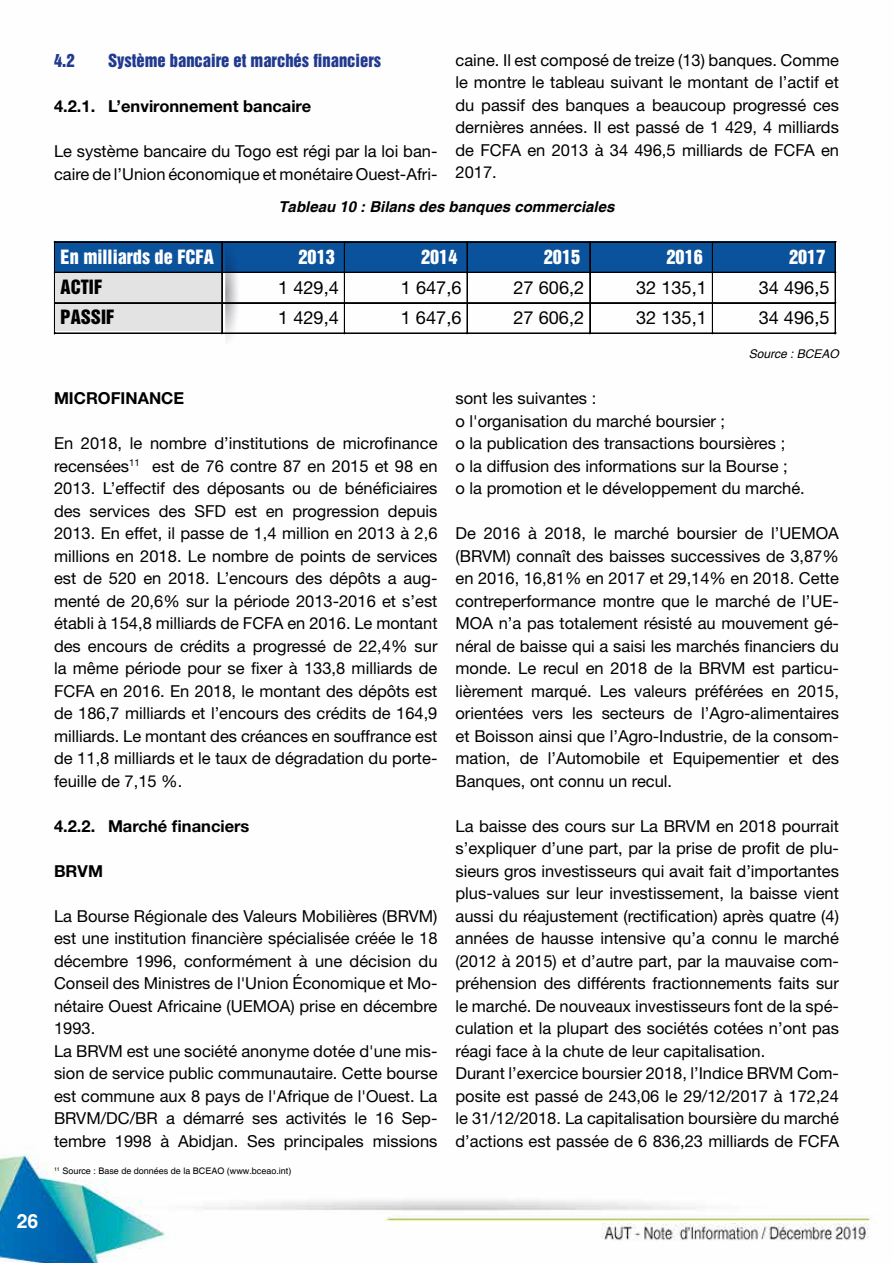
<style>
.page{position:relative;width:893px;height:1263px;background:#fff}
.page>*{position:absolute;margin:0;border:0;box-sizing:border-box;transform-origin:0 0}
.t1{font:700 19.5px "Helvetica";color:#fff}
.t2{font:18px "Helvetica Neue LT Std";color:#000}
.t3{font:18px "Helvetica Inserat";color:#fff}
.t4{font:18px "Helvetica Inserat";color:#000}
.t5{font:16.5px/22.5px "Helvetica Neue LT Std";color:#000}
.t6{font:700 16.5px "Helvetica Neue LT Std";color:#000}
.t7{font:16.5px "Helvetica Inserat";color:#213a8f}
.t8{font:italic 700 15px "Helvetica";color:#000}
.t9{font:italic 12px "Helvetica";color:#000}
.t10{font:9px "Helvetica";color:#000}
</style>
<div class="page">
<img style="left:0;top:241px;width:871px;height:1022px">
<div style="left:55px;top:264px;width:166px;height:67px;background:#e3e3e3"></div>
<div style="left:55px;top:242px;width:780px;height:30px;background:#0b529d"></div>
<hr style="left:55px;top:242px;width:167px;height:1px;background:#010203">
<hr style="left:222px;top:242px;width:122px;height:1px;background:#010203">
<hr style="left:345px;top:242px;width:122px;height:1px;background:#010203">
<hr style="left:468px;top:242px;width:122px;height:1px;background:#010203">
<hr style="left:590px;top:242px;width:122px;height:1px;background:#010203">
<hr style="left:713px;top:242px;width:122px;height:1px;background:#010203">
<svg style="left:54px;top:242px;width:1px;height:31px"></svg>
<hr style="left:55px;top:272px;width:167px;height:1px;background:#010203">
<hr style="left:222px;top:272px;width:122px;height:1px;background:#010203">
<svg style="left:344px;top:242px;width:1px;height:31px"></svg>
<hr style="left:345px;top:272px;width:122px;height:1px;background:#010203">
<svg style="left:467px;top:242px;width:1px;height:31px"></svg>
<hr style="left:468px;top:272px;width:122px;height:1px;background:#010203">
<svg style="left:589px;top:243px;width:2px;height:29px"></svg>
<hr style="left:590px;top:272px;width:122px;height:1px;background:#010203">
<svg style="left:712px;top:242px;width:1px;height:31px"></svg>
<hr style="left:713px;top:272px;width:122px;height:1px;background:#010203">
<svg style="left:835px;top:242px;width:1px;height:31px"></svg>
<hr style="left:54px;top:273px;width:1px;height:30px;background:#010203">
<hr style="left:344px;top:273px;width:1px;height:30px;background:#010203">
<hr style="left:467px;top:273px;width:1px;height:30px;background:#010203">
<hr style="left:590px;top:273px;width:1px;height:30px;background:#000">
<hr style="left:589px;top:273px;width:1px;height:30px;background:#010203">
<hr style="left:712px;top:273px;width:1px;height:30px;background:#010203">
<hr style="left:835px;top:273px;width:1px;height:30px;background:#010203">
<hr style="left:55px;top:303px;width:167px;height:1px;background:#000">
<hr style="left:55px;top:302px;width:167px;height:1px;background:#010203">
<hr style="left:222px;top:303px;width:122px;height:1px;background:#000">
<hr style="left:222px;top:302px;width:122px;height:1px;background:#010203">
<hr style="left:345px;top:303px;width:122px;height:1px;background:#000">
<hr style="left:345px;top:302px;width:122px;height:1px;background:#010203">
<hr style="left:468px;top:303px;width:122px;height:1px;background:#000">
<hr style="left:468px;top:302px;width:122px;height:1px;background:#010203">
<hr style="left:590px;top:303px;width:122px;height:1px;background:#000">
<hr style="left:590px;top:302px;width:122px;height:1px;background:#010203">
<hr style="left:713px;top:303px;width:122px;height:1px;background:#000">
<hr style="left:713px;top:302px;width:122px;height:1px;background:#010203">
<hr style="left:54px;top:303px;width:1px;height:30px;background:#010203">
<hr style="left:55px;top:333px;width:167px;height:1px;background:#010203">
<svg style="left:221px;top:241px;width:23px;height:103px"></svg>
<hr style="left:222px;top:333px;width:122px;height:1px;background:#010203">
<hr style="left:344px;top:303px;width:1px;height:30px;background:#010203">
<hr style="left:345px;top:333px;width:122px;height:1px;background:#010203">
<hr style="left:467px;top:303px;width:1px;height:30px;background:#010203">
<hr style="left:468px;top:333px;width:122px;height:1px;background:#010203">
<hr style="left:590px;top:303px;width:1px;height:30px;background:#000">
<hr style="left:589px;top:303px;width:1px;height:30px;background:#010203">
<hr style="left:590px;top:333px;width:122px;height:1px;background:#010203">
<hr style="left:712px;top:303px;width:1px;height:30px;background:#010203">
<hr style="left:713px;top:333px;width:122px;height:1px;background:#010203">
<hr style="left:835px;top:303px;width:1px;height:30px;background:#010203">
<p class="t1" style="left:17px;top:1209px;width:23px">26</p>
<p class="t7" style="left:54px;top:51px;width:22px">4.2</p>
<p class="t7" style="left:108px;top:51px;width:275px">Système bancaire et marchés financiers</p>
<p class="t6" style="left:54px;top:96px;width:259px">4.2.1. L’environnement bancaire</p>
<p class="t5" style="left:54px;top:140px;width:385px">Le système bancaire du Togo est régi par la loi ban&shy;caire de l’Union économique et monétaire Ouest-Afri-</p>
<p class="t5" style="left:455px;top:48px;width:385px;text-align:justify">caine. Il est composé de treize (13) banques. Comme le montre le tableau suivant le montant de l’actif et du passif des banques a beaucoup progressé ces dernières années. Il est passé de 1 429, 4 milliards de FCFA en 2013 à 34 496,5 milliards de FCFA en 2017.</p>
<p class="t8" style="left:278px;top:197px;width:337px">Tableau 10 : Bilans des banques commerciales</p>
<p class="t3" style="left:61px;top:246px;width:155px">En milliards de FCFA</p>
<p class="t3" style="left:298px;top:246px;width:38px">2013</p>
<p class="t3" style="left:421px;top:246px;width:38px">2014</p>
<p class="t3" style="left:544px;top:246px;width:38px">2015</p>
<p class="t3" style="left:666px;top:246px;width:38px">2016</p>
<p class="t3" style="left:789px;top:246px;width:38px">2017</p>
<p class="t4" style="left:61px;top:276px;width:43px">ACTIF</p>
<p class="t2" style="left:278px;top:277px;width:62px">1 429,4</p>
<p class="t2" style="left:401px;top:277px;width:62px">1 647,6</p>
<p class="t2" style="left:513px;top:277px;width:72px">27 606,2</p>
<p class="t2" style="left:636px;top:277px;width:72px">32 135,1</p>
<p class="t2" style="left:759px;top:277px;width:72px">34 496,5</p>
<p class="t4" style="left:61px;top:307px;width:55px">PASSIF</p>
<p class="t2" style="left:278px;top:307px;width:62px">1 429,4</p>
<p class="t2" style="left:401px;top:307px;width:62px">1 647,6</p>
<p class="t2" style="left:513px;top:307px;width:72px">27 606,2</p>
<p class="t2" style="left:636px;top:307px;width:72px">32 135,1</p>
<p class="t2" style="left:759px;top:307px;width:72px">34 496,5</p>
<p class="t6" style="left:54px;top:388px;width:132px">MICROFINANCE</p>
<p class="t5" style="left:54px;top:432px;width:385px;text-align:justify">En 2018, le nombre d’institutions de microfinance recensées<sup>11</sup> est de 76 contre 87 en 2015 et 98 en 2013. L’effectif des déposants ou de bénéficiaires des services des SFD est en progression depuis 2013. En effet, il passe de 1,4 million en 2013 à 2,6 millions en 2018. Le nombre de points de services est de 520 en 2018. L’encours des dépôts a aug&shy;menté de 20,6% sur la période 2013-2016 et s’est établi à 154,8 milliards de FCFA en 2016. Le montant des encours de crédits a progressé de 22,4% sur la même période pour se fixer à 133,8 milliards de FCFA en 2016. En 2018, le montant des dépôts est de 186,7 milliards et l’encours des crédits de 164,9 milliards. Le montant des créances en souffrance est de 11,8 milliards et le taux de dégradation du porte&shy;feuille de 7,15 %.</p>
<p class="t6" style="left:54px;top:816px;width:197px">4.2.2. Marché financiers</p>
<p class="t6" style="left:54px;top:861px;width:50px">BRVM</p>
<p class="t5" style="left:54px;top:904px;width:385px">La Bourse Régionale des Valeurs Mobilières (BRVM) est une institution financière spécialisée créée le 18 décembre 1996, conformément à une décision du Conseil des Ministres de l'Union Économique et Mo&shy;nétaire Ouest Africaine (UEMOA) prise en décembre 1993.<br>La BRVM est une société anonyme dotée d'une mis&shy;sion de service public communautaire. Cette bourse est commune aux 8 pays de l'Afrique de l'Ouest. La BRVM/DC/BR a démarré ses activités le 16 Sep&shy;tembre 1998 à Abidjan. Ses principales missions</p>
<p class="t10" style="left:54px;top:1165px;width:239px"><sup>11</sup> Source : Base de données de la BCEAO (www.bceao.int)</p>
<p class="t9" style="left:749px;top:347px;width:92px">Source : BCEAO</p>
<p class="t5" style="left:455px;top:387px;width:351px">sont les suivantes :<br>o l'organisation du marché boursier ;<br>o la publication des transactions boursières ;<br>o la diffusion des informations sur la Bourse ;<br>o la promotion et le développement du marché.</p>
<p class="t5" style="left:455px;top:522px;width:385px;text-align:justify">De 2016 à 2018, le marché boursier de l’UEMOA (BRVM) connaît des baisses successives de 3,87% en 2016, 16,81% en 2017 et 29,14% en 2018. Cette contreperformance montre que le marché de l’UE-MOA n’a pas totalement résisté au mouvement gé&shy;néral de baisse qui a saisi les marchés financiers du monde. Le recul en 2018 de la BRVM est particu&shy;lièrement marqué. Les valeurs préférées en 2015, orientées vers les secteurs de l’Agro-alimentaires et Boisson ainsi que l’Agro-Industrie, de la consom&shy;mation, de l’Automobile et Equipementier et des Banques, ont connu un recul.</p>
<p class="t5" style="left:455px;top:814px;width:385px">La baisse des cours sur La BRVM en 2018 pourrait s’expliquer d’une part, par la prise de profit de plu&shy;sieurs gros investisseurs qui avait fait d’importantes plus-values sur leur investissement, la baisse vient aussi du réajustement (rectification) après quatre (4) années de hausse intensive qu’a connu le marché (2012 à 2015) et d’autre part, par la mauvaise com&shy;préhension des différents fractionnements faits sur le marché. De nouveaux investisseurs font de la spé&shy;culation et la plupart des sociétés cotées n’ont pas réagi face à la chute de leur capitalisation.<br>Durant l’exercice boursier 2018, l’Indice BRVM Com&shy;posite est passé de 243,06 le 29/12/2017 à 172,24 le 31/12/2018. La capitalisation boursière du marché d’actions est passée de 6 836,23 milliards de FCFA</p>
</div>
